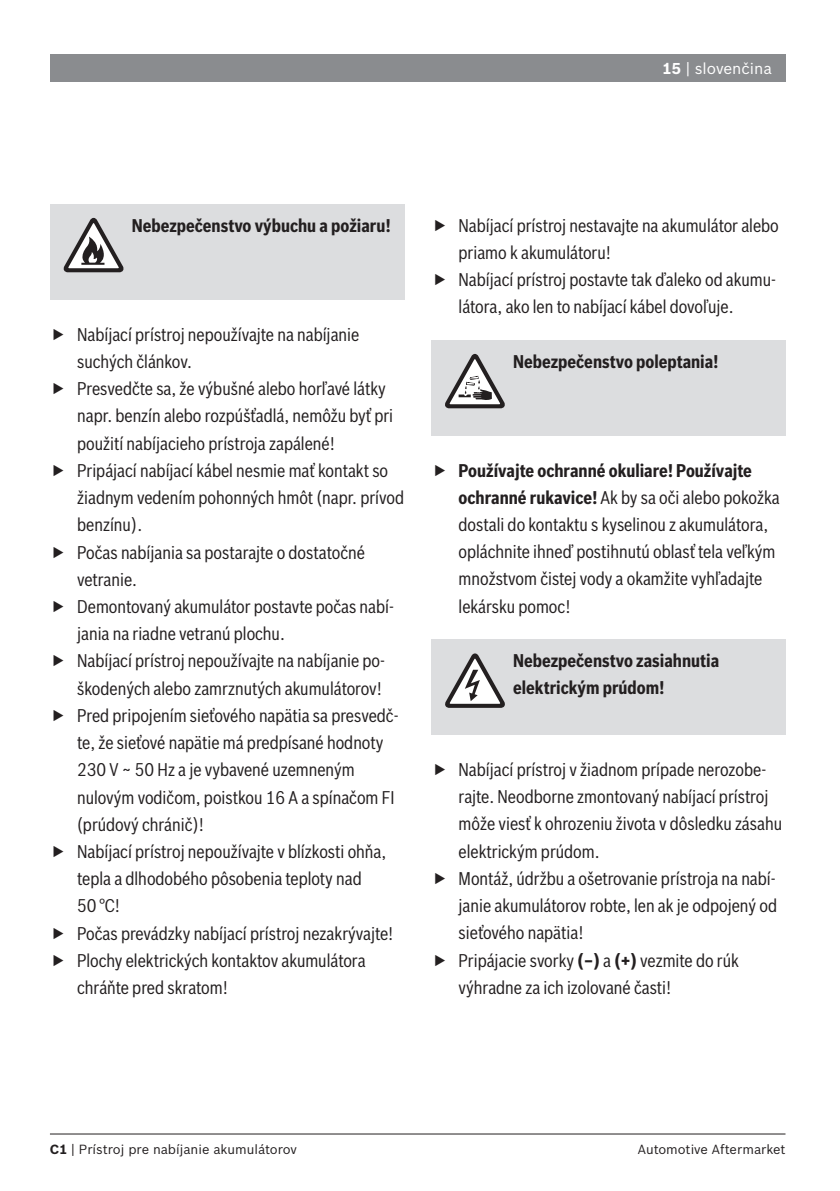
<style>
.page{position:relative;width:840px;height:1191px;background:#fff}
.page>*{position:absolute;margin:0;border:0;box-sizing:border-box;transform-origin:0 0}
.t1{font:18px/27.2px "Bosch Sans Cond";color:#231f20}
.t2{font:700 18px/27.2px "Bosch Sans Cond";color:#231f20}
.t3{font:15.4px "Bosch Sans";color:#fff}
.t4{font:13px "Bosch Sans";color:#231f20}
.s1{font-weight:700}
</style>
<div class="page">
<div style="left:50px;top:54px;width:735px;height:28px;background:#8a8c8f"></div>
<hr style="left:50px;top:1133px;width:735px;height:1px;background:#231f20">
<div style="left:50px;top:204px;width:354px;height:95px;background:#dcdddf"></div>
<div style="left:431px;top:340px;width:354px;height:95px;background:#dcdddf"></div>
<div style="left:431px;top:639px;width:354px;height:96px;background:#dcdddf"></div>
<svg style="left:63px;top:218px;width:60px;height:54px"></svg>
<svg style="left:445px;top:354px;width:59px;height:54px"></svg>
<svg style="left:445px;top:653px;width:59px;height:55px"></svg>
<p class="t3" style="left:662px;top:59px;width:111px"><span class="s1">15</span> | slovenčina</p>
<p class="t2" style="left:132px;top:212px;width:260px">Nebezpečenstvo výbuchu a požiaru!</p>
<p class="t1" style="left:77px;top:320px;width:283px">Nabíjací prístroj nepoužívajte na nabíjanie suchých článkov.</p>
<p class="t1" style="left:77px;top:375px;width:317px">Presvedčte sa, že výbušné alebo horľavé látky napr. benzín alebo rozpúšťadlá, nemôžu byť pri použití nabíjacieho prístroja zapálené!</p>
<p class="t1" style="left:77px;top:457px;width:328px">Pripájací nabíjací kábel nesmie mať kontakt so žiadnym vedením pohonných hmôt (napr. prívod benzínu).</p>
<p class="t1" style="left:77px;top:538px;width:289px">Počas nabíjania sa postarajte o dostatočné vetranie.</p>
<p class="t1" style="left:77px;top:593px;width:318px">Demontovaný akumulátor postavte počas nabí&shy;jania na riadne vetranú plochu.</p>
<p class="t1" style="left:77px;top:647px;width:309px">Nabíjací prístroj nepoužívajte na nabíjanie po&shy;škodených alebo zamrznutých akumulátorov!</p>
<p class="t1" style="left:77px;top:701px;width:323px">Pred pripojením sieťového napätia sa presvedč&shy;te, že sieťové napätie má predpísané hodnoty 230 V ~ 50 Hz a je vybavené uzemneným nulovým vodičom, poistkou 16 A a spínačom FI (prúdový chránič)!</p>
<p class="t1" style="left:77px;top:838px;width:310px">Nabíjací prístroj nepoužívajte v blízkosti ohňa, tepla a dlhodobého pôsobenia teploty nad<br>50 °C!</p>
<p class="t1" style="left:77px;top:919px;width:317px">Počas prevádzky nabíjací prístroj nezakrývajte!</p>
<p class="t1" style="left:77px;top:946px;width:290px">Plochy elektrických kontaktov akumulátora chráňte pred skratom!</p>
<p class="t1" style="left:458px;top:211px;width:321px">Nabíjací prístroj nestavajte na akumulátor alebo priamo k akumulátoru!</p>
<p class="t1" style="left:458px;top:266px;width:319px">Nabíjací prístroj postavte tak ďaleko od akumu&shy;látora, ako len to nabíjací kábel dovoľuje.</p>
<p class="t2" style="left:512px;top:348px;width:207px">Nebezpečenstvo poleptania!</p>
<p class="t1" style="left:458px;top:456px;width:322px"><span class="s1">Používajte ochranné okuliare! Používajte ochranné rukavice!</span> Ak by sa oči alebo pokožka dostali do kontaktu s kyselinou z akumulátora, opláchnite ihneď postihnutú oblasť tela veľkým množstvom čistej vody a okamžite vyhľadajte lekársku pomoc!</p>
<p class="t2" style="left:513px;top:647px;width:207px">Nebezpečenstvo zasiahnutia elektrickým prúdom!</p>
<p class="t1" style="left:458px;top:756px;width:325px">Nabíjací prístroj v žiadnom prípade nerozobe&shy;rajte. Neodborne zmontovaný nabíjací prístroj môže viesť k ohrozeniu života v dôsledku zásahu elektrickým prúdom.</p>
<p class="t1" style="left:458px;top:864px;width:320px;text-align:justify">Montáž, údržbu a ošetrovanie prístroja na nabí&shy;janie akumulátorov robte, len ak je odpojený od sieťového napätia!</p>
<p class="t1" style="left:458px;top:946px;width:282px">Pripájacie svorky <span class="s1">(–)</span> a <span class="s1">(+)</span> vezmite do rúk výhradne za ich izolované časti!</p>
<p class="t4" style="left:50px;top:1141px;width:248px"><span class="s1">C1</span> | Prístroj pre nabíjanie akumulátorov</p>
<p class="t4" style="left:637px;top:1141px;width:149px">Automotive Aftermarket</p>
</div>
